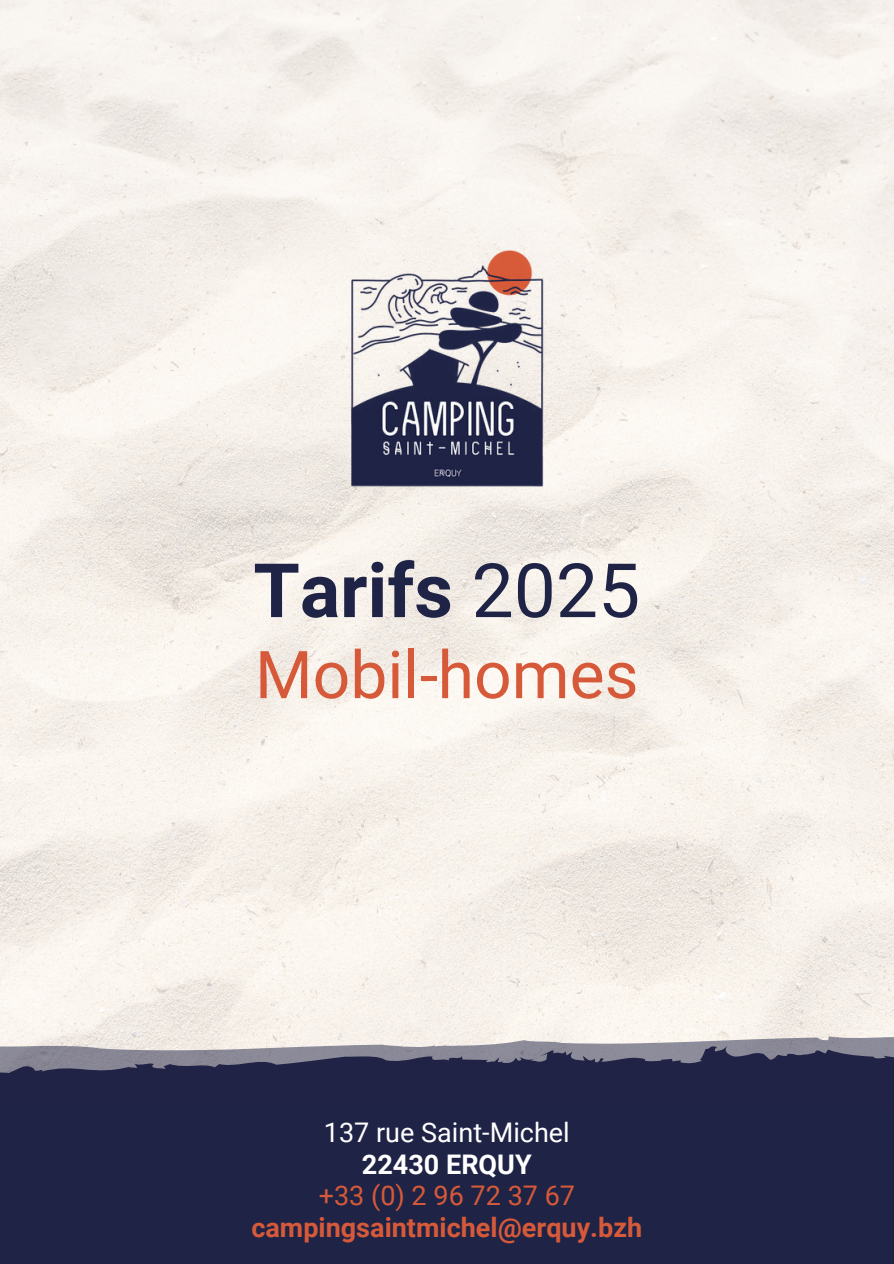
<style>
.page{position:relative;width:894px;height:1264px;background:#fff}
.page>*{position:absolute;margin:0;border:0;box-sizing:border-box;transform-origin:0 0}
.t1{font:700 75px "Roboto";color:#1f2346}
.t2{font:66px "Roboto";color:#d65a39}
.t3{font:700 27px "Roboto";color:#d65a39}
.t4{font:27px "Roboto";color:#fff}
.t5{font:27px "Roboto";color:#d65a39}
.t6{font:700 27px "Roboto";color:#fff}
.s1{font-weight:400}
</style>
<div class="page">
<img style="left:0;top:0;width:893px;height:1035px">
<img style="left:343px;top:241px;width:206px;height:251px">
<svg style="left:0;top:1035px;width:893px;height:10px;fill:#f5eee7"></svg>
<svg style="left:0;top:1045px;width:893px;height:61px;fill:#202346"></svg>
<div style="left:0;top:1106px;width:893px;height:157px;background:#1f2346"></div>
<h1 class="t1" style="left:253px;top:538px;width:388px">Tarifs <span class="s1">2025</span></h1>
<h2 class="t2" style="left:255px;top:628px;width:385px">Mobil-homes</h2>
<p class="t4" style="left:324px;top:1113px;width:247px">137 rue Saint-Michel</p>
<p class="t6" style="left:362px;top:1145px;width:171px">22430 ERQUY</p>
<p class="t5" style="left:318px;top:1176px;width:258px">+33 (0) 2 96 72 37 67</p>
<p class="t3" style="left:251px;top:1208px;width:392px">campingsaintmichel@erquy.bzh</p>
</div>
